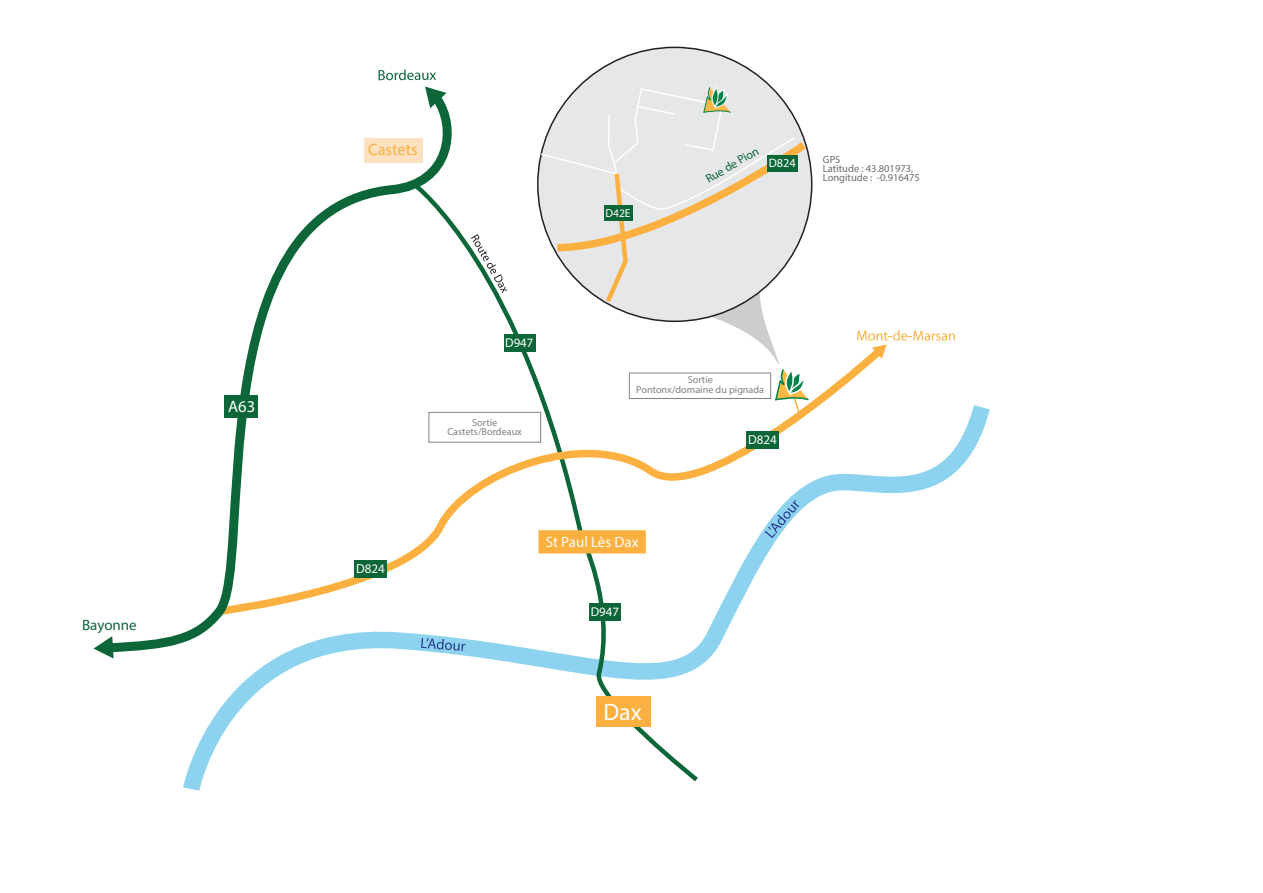
<style>
.page{position:relative;width:1263px;height:893px;background:#fff}
.page>*{position:absolute;margin:0;border:0;box-sizing:border-box;transform-origin:0 0}
.t1{font:23.85px "Myriad Pro";color:#fff}
.t2{font:16.5px "Myriad Pro";color:#fbb03f}
.t3{font:16.5px "Myriad Pro";color:#fff}
.t4{font:15px "Myriad Pro";color:#fff}
.t5{font:15px "Myriad Pro";color:#0c6638}
.t6{font:13.05px "Myriad Pro";color:#fff}
.t7{font:12.75px "Myriad Pro";color:#fff}
.t8{font:12.15px "Myriad Pro";color:#fff}
.t9{font:12px "Myriad Pro";color:#0c6638}
.t10{font:11.55px "Myriad Pro";color:#fff}
.t11{font:10.5px/9px "Myriad Pro";color:#6c6d70}
.t12{font:10.2px/9.1px "Myriad Pro";color:#808285;text-align:center}
</style>
<div class="page">
<svg style="left:183px;top:405px;width:807px;height:386px"></svg>
<svg style="left:410px;top:196px;width:291px;height:588px"></svg>
<svg style="left:460px;top:341px;width:429px;height:277px"></svg>
<svg style="left:114px;top:86px;width:346px;height:571px"></svg>
<svg style="left:94px;top:636px;width:20px;height:23px"></svg>
<svg style="left:425px;top:87px;width:21px;height:21px"></svg>
<svg style="left:378px;top:69px;width:58px;height:11px"></svg>
<svg style="left:471px;top:234px;width:36px;height:59px"></svg>
<div style="left:225px;top:395px;width:33px;height:23px;background:#0c6638"></div>
<div style="left:746px;top:432px;width:33px;height:17px;background:#0c6638"></div>
<div style="left:354px;top:560px;width:33px;height:18px;background:#0c6638"></div>
<div style="left:504px;top:335px;width:32px;height:17px;background:#0c6638"></div>
<div style="left:589px;top:603px;width:32px;height:18px;background:#0c6638"></div>
<div style="left:538px;top:530px;width:108px;height:23px;background:#fbb03f;border:2px solid #fbb03f"></div>
<div style="left:364px;top:138px;width:59px;height:25px;background:#fee1c1"></div>
<div style="left:596px;top:696px;width:54px;height:31px;background:#fbb03f"></div>
<svg style="left:857px;top:330px;width:98px;height:29px"></svg>
<div style="left:428px;top:412px;width:113px;height:31px;border:1px solid #808285"></div>
<div style="left:538px;top:47px;width:274px;height:274px;background:#e6e7e9;border-radius:50%"></div>
<svg style="left:539px;top:75px;width:288px;height:344px"></svg>
<div style="left:629px;top:373px;width:142px;height:26px;border:1px solid #808285"></div>
<h3 class="t5" style="left:82px;top:615px;width:56px">Bayonne</h3>
<h2 class="t3" style="left:228px;top:396px;width:29px">A63</h2>
<h2 class="t2" style="left:368px;top:139px;width:51px">Castets</h2>
<p class="t10" style="left:605px;top:206px;width:27px">D42E</p>
<p class="t9" style="left:703px;top:173px;width:61px;rotate:-30deg">Rue de Pion</p>
<p class="t8" style="left:769px;top:155px;width:28px">D824</p>
<p class="t11" style="left:823px;top:155px;width:99px">GPS<br>Latitude : 43.801973,<br>Longitude : -0.916475</p>
<p class="t6" style="left:356px;top:561px;width:30px">D824</p>
<p class="t7" style="left:505px;top:335px;width:30px">D947</p>
<p class="t12" style="left:447px;top:418px;width:76px">Sortie<br>Castets/Bordeaux</p>
<p class="t12" style="left:636px;top:375px;width:129px">Sortie<br>Pontonx/domaine du pignada</p>
<p class="t6" style="left:748px;top:432px;width:30px">D824</p>
<h3 class="t4" style="left:546px;top:532px;width:94px">St Paul Lès Dax</h3>
<p class="t7" style="left:591px;top:604px;width:30px">D947</p>
<h1 class="t1" style="left:603px;top:697px;width:40px">Dax</h1>
</div>
